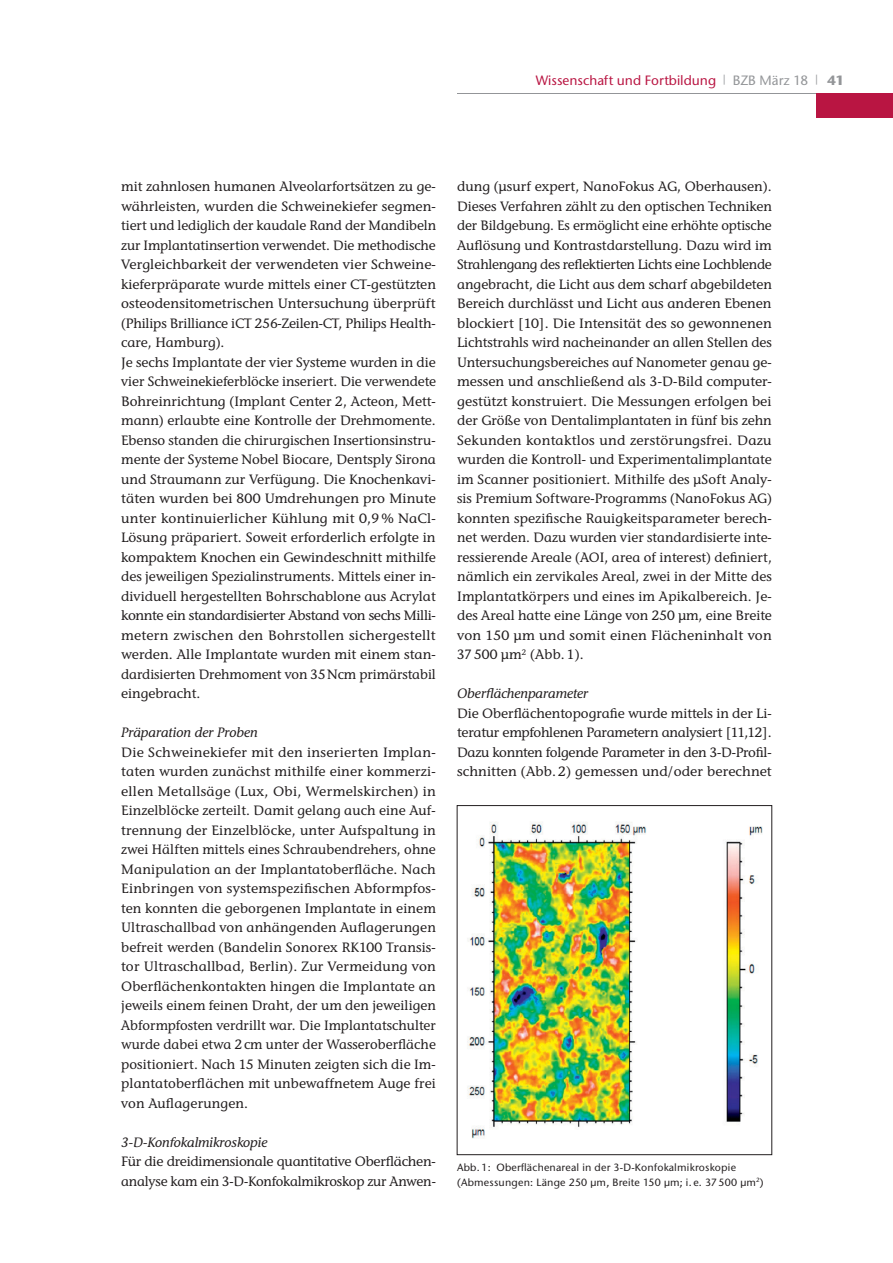
<style>
.page{position:relative;width:893px;height:1263px;background:#fff}
.page>*{position:absolute;margin:0;border:0;box-sizing:border-box;transform-origin:0 0}
.t1{font:500 13.5px/19.5px "Stone Inf ITC Std";color:#231f20;text-align:justify}
.t2{font:500 13.5px/19.5px "Stone Inf ITC Std";letter-spacing:-.02em;color:#231f20}
.t3{font:italic 500 13.5px "Stone Inf ITC Std";color:#231f20}
.t4{font:500 13.5px "Stone Sans ITC Std";color:#b91542}
.t5{font:500 10.5px/15px "Stone Sans ITC Std";letter-spacing:.02em;color:#231f20}
.s1{color:#939598}
.s2{font-weight:700;color:#939598}
</style>
<div class="page">
<img style="left:467px;top:821px;width:296px;height:318px">
<div style="left:457px;top:805px;width:315px;height:350px;border:1px solid #231f20"></div>
<hr style="left:457px;top:94px;width:436px;height:1px;background:#939598">
<div style="left:816px;top:94px;width:77px;height:24px;background:#b91542"></div>
<p class="t4" style="left:536px;top:75px;width:310px">Wissenschaft und Fortbildung <sup>|</sup> <span class="s1">BZB März 18</span> <sup>|</sup> <span class="s2">41</span></p>
<p class="t1" style="left:121px;top:178px;width:316px;text-align:left">mit zahnlosen humanen Alveolarfortsätzen zu ge&shy;währleisten, wurden die Schweinekiefer segmen&shy;tiert und lediglich der kaudale Rand der Mandibeln zur Implantatinsertion verwendet. Die methodische Vergleichbarkeit der verwendeten vier Schweine&shy;kieferpräparate wurde mittels einer CT-gestützten osteodensitometrischen Untersuchung überprüft (Philips Brilliance iCT 256-Zeilen-CT, Philips Health&shy;care, Hamburg).<br>Je sechs Implantate der vier Systeme wurden in die vier Schweinekieferblöcke inseriert. Die verwendete Bohreinrichtung (Implant Center 2, Acteon, Mett&shy;mann) erlaubte eine Kontrolle der Drehmomente.<br>Ebenso standen die chirurgischen Insertionsinstru&shy;mente der Systeme Nobel Biocare, Dentsply Sirona und Straumann zur Verfügung. Die Knochenkavi&shy;täten wurden bei 800 Umdrehungen pro Minute unter kontinuierlicher Kühlung mit 0,9 % NaCl-Lösung präpariert. Soweit erforderlich erfolgte in kompaktem Knochen ein Gewindeschnitt mithilfe des jeweiligen Spezialinstruments. Mittels einer in&shy;dividuell hergestellten Bohrschablone aus Acrylat konnte ein standardisierter Abstand von sechs Milli&shy;metern zwischen den Bohrstollen sichergestellt werden. Alle Implantate wurden mit einem stan&shy;dardisierten Drehmoment von 35 Ncm primärstabil eingebracht.</p>
<p class="t3" style="left:121px;top:727px;width:138px">Präparation der Proben</p>
<p class="t1" style="left:121px;top:744px;width:316px">Die Schweinekiefer mit den inserierten Implan&shy;taten wurden zunächst mithilfe einer kommerzi&shy;ellen Metallsäge (Lux, Obi, Wermelskirchen) in Einzelblöcke zerteilt. Damit gelang auch eine Auf&shy;trennung der Einzelblöcke, unter Aufspaltung in zwei Hälften mittels eines Schraubendrehers, ohne Manipulation an der Implantatoberfläche. Nach Einbringen von systemspezifischen Abformpfos&shy;ten konnten die geborgenen Implantate in einem Ultraschallbad von anhängenden Auflagerungen befreit werden (Bandelin Sonorex RK100 Transis&shy;tor Ultraschallbad, Berlin). Zur Vermeidung von Oberflächenkontakten hingen die Implantate an jeweils einem feinen Draht, der um den jeweiligen Abformpfosten verdrillt war. Die Implantatschulter wurde dabei etwa 2 cm unter der Wasseroberfläche positioniert. Nach 15 Minuten zeigten sich die Im&shy;plantatoberflächen mit unbewaffnetem Auge frei von Auflagerungen.</p>
<p class="t3" style="left:121px;top:1137px;width:148px">3-D-Konfokalmikroskopie</p>
<p class="t2" style="left:121px;top:1153px;width:316px">Für die dreidimensionale quantitative Oberflächen&shy;analyse kam ein 3-D-Konfokalmikroskop zur Anwen-</p>
<p class="t1" style="left:457px;top:178px;width:316px">dung (μsurf expert, NanoFokus AG, Oberhausen).<br>Dieses Verfahren zählt zu den optischen Techniken der Bildgebung. Es ermöglicht eine erhöhte optische Auflösung und Kontrastdarstellung. Dazu wird im Strahlengang des reflektierten Lichts eine Lochblende angebracht, die Licht aus dem scharf abgebildeten Bereich durchlässt und Licht aus anderen Ebenen blockiert [10]. Die Intensität des so gewonnenen Lichtstrahls wird nacheinander an allen Stellen des Untersuchungsbereiches auf Nanometer genau ge&shy;messen und anschließend als 3-D-Bild computer&shy;gestützt konstruiert. Die Messungen erfolgen bei der Größe von Dentalimplantaten in fünf bis zehn Sekunden kontaktlos und zerstörungsfrei. Dazu wurden die Kontroll- und Experimentalimplantate im Scanner positioniert. Mithilfe des μSoft Analy&shy;sis Premium Software-Programms (NanoFokus AG) konnten spezifische Rauigkeitsparameter berech&shy;net werden. Dazu wurden vier standardisierte inte&shy;ressierende Areale (AOI, area of interest) definiert, nämlich ein zervikales Areal, zwei in der Mitte des Implantatkörpers und eines im Apikalbereich. Je&shy;des Areal hatte eine Länge von 250 μm, eine Breite von 150 μm und somit einen Flächeninhalt von 37 500 μm<sup>2</sup> (Abb. 1).</p>
<p class="t3" style="left:457px;top:688px;width:133px">Oberflächenparameter</p>
<p class="t1" style="left:457px;top:705px;width:316px">Die Oberflächentopografie wurde mittels in der Li&shy;teratur empfohlenen Parametern analysiert [11,12].<br>Dazu konnten folgende Parameter in den 3-D-Profil&shy;schnitten (Abb. 2) gemessen und/oder berechnet</p>
<p class="t5" style="left:457px;top:1161px;width:308px">Abb. 1: Oberflächenareal in der 3-D-Konfokalmikroskopie (Abmessungen: Länge 250 μm, Breite 150 μm; i. e. 37 500 μm<sup>2</sup>)</p>
</div>
